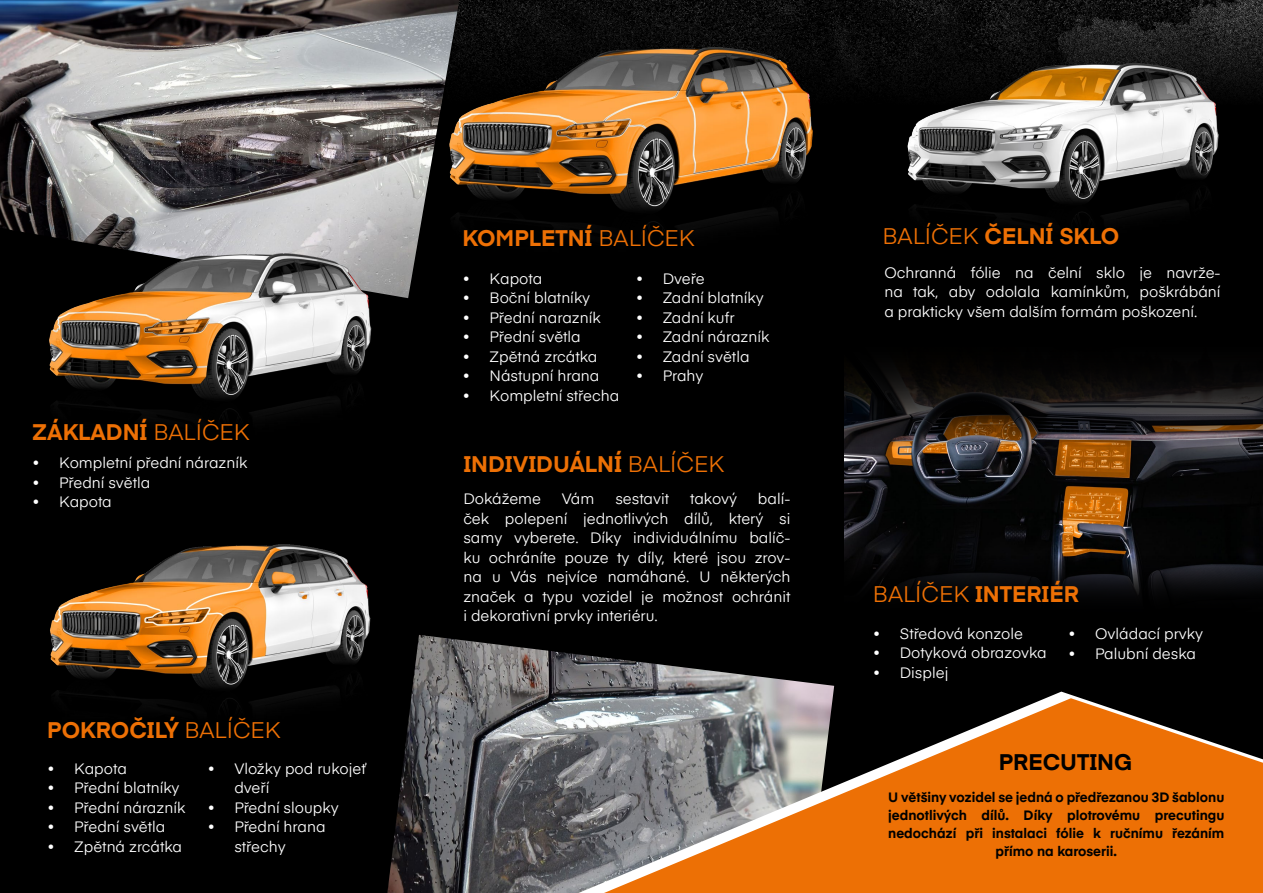
<style>
.page{position:relative;width:1263px;height:893px;background:#000}
.page>*{position:absolute;margin:0;border:0;box-sizing:border-box;transform-origin:0 0}
.t1{font:700 22.5px "Eina 04";color:#ed7005}
.t2{font:700 22.5px "Eina 04";color:#000}
.t3{font:15px/19.5px "Eina 03";color:#fff;text-align:justify}
.t4{font:700 13.5px/18px "Eina 03";color:#000;text-align:center}
.s1{font-family:"Eina 03";font-weight:400}
</style>
<div class="page">
<img style="left:459px;top:0;width:804px;height:95px">
<img style="left:387px;top:635px;width:447px;height:258px">
<img style="left:0;top:0;width:459px;height:298px">
<img style="left:430px;top:6px;width:394px;height:279px">
<img style="left:844px;top:446px;width:419px;height:110px">
<img style="left:891px;top:28px;width:337px;height:191px">
<img style="left:32px;top:217px;width:349px;height:200px">
<img style="left:50px;top:544px;width:321px;height:162px">
<svg style="left:844px;top:370px;width:419px;height:76px"></svg>
<svg style="left:844px;top:556px;width:419px;height:43px"></svg>
<svg style="left:578px;top:692px;width:502px;height:201px"></svg>
<svg style="left:604px;top:698px;width:659px;height:195px;background:#ba7031"></svg>
<h1 class="t1" style="left:32px;top:416px;width:219px">ZÁKLADNÍ <span class="s1">BALÍČEK</span></h1>
<p class="t3" style="left:32px;top:452px;width:217px">• Kompletní přední nárazník</p>
<p class="t3" style="left:32px;top:472px;width:120px">• Přední světla</p>
<p class="t3" style="left:32px;top:491px;width:81px">• Kapota</p>
<h1 class="t1" style="left:47px;top:713px;width:235px">POKROČILÝ <span class="s1">BALÍČEK</span></h1>
<p class="t3" style="left:47px;top:757px;width:81px">• Kapota</p>
<p class="t3" style="left:47px;top:777px;width:134px">• Přední blatníky</p>
<p class="t3" style="left:47px;top:796px;width:140px">• Přední nárazník</p>
<p class="t3" style="left:47px;top:816px;width:120px">• Přední světla</p>
<p class="t3" style="left:47px;top:835px;width:136px">• Zpětná zrcátka</p>
<p class="t3" style="left:234px;top:757px;width:133px;text-indent:-27px">• Vložky pod rukojeť dveří</p>
<p class="t3" style="left:207px;top:796px;width:133px">• Přední sloupky</p>
<p class="t3" style="left:234px;top:816px;width:93px;text-indent:-27px">• Přední hrana střechy</p>
<h1 class="t1" style="left:463px;top:222px;width:234px">KOMPLETNÍ <span class="s1">BALÍČEK</span></h1>
<p class="t3" style="left:636px;top:268px;width:70px">• Dveře</p>
<p class="t3" style="left:636px;top:287px;width:129px">• Zadní blatníky</p>
<p class="t3" style="left:636px;top:307px;width:100px">• Zadní kufr</p>
<p class="t3" style="left:636px;top:326px;width:135px">• Zadní nárazník</p>
<p class="t3" style="left:636px;top:346px;width:115px">• Zadní světla</p>
<p class="t3" style="left:636px;top:365px;width:69px">• Prahy</p>
<p class="t3" style="left:463px;top:268px;width:81px">• Kapota</p>
<p class="t3" style="left:463px;top:287px;width:129px">• Boční blatníky</p>
<p class="t3" style="left:463px;top:307px;width:140px">• Přední narazník</p>
<p class="t3" style="left:463px;top:326px;width:120px">• Přední světla</p>
<p class="t3" style="left:463px;top:346px;width:136px">• Zpětná zrcátka</p>
<p class="t3" style="left:463px;top:365px;width:138px">• Nástupní hrana</p>
<p class="t3" style="left:463px;top:385px;width:158px">• Kompletní střecha</p>
<h1 class="t1" style="left:463px;top:448px;width:262px">INDIVIDUÁLNÍ <span class="s1">BALÍČEK</span></h1>
<p class="t3" style="left:463px;top:488px;width:329px;text-indent:295px">balí&shy;ček polepení jednotlivých dílů, který si samy vyberete. Díky individuálnímu balíč&shy;ku ochráníte pouze ty díly, které jsou zrov&shy;na u Vás nejvíce namáhané. U některých značek a typu vozidel je možnost ochránit i dekorativní prvky interiéru.</p>
<p class="t3" style="left:463px;top:488px;width:79px">Dokážeme</p>
<p class="t3" style="left:562px;top:488px;width:34px">Vám</p>
<p class="t3" style="left:615px;top:488px;width:55px">sestavit</p>
<p class="t3" style="left:690px;top:488px;width:48px">takový</p>
<h1 class="t1" style="left:882px;top:220px;width:238px"><span class="s1">BALÍČEK</span> ČELNÍ SKLO</h1>
<p class="t3" style="left:884px;top:262px;width:338px">Ochranná fólie na čelní sklo je navrže&shy;na tak, aby odolala kamínkům, poškrábání a prakticky všem dalším formám poškození.</p>
<h1 class="t1" style="left:873px;top:577px;width:208px"><span class="s1">BALÍČEK</span> INTERIÉR</h1>
<p class="t3" style="left:873px;top:622px;width:152px">• Středová konzole</p>
<p class="t3" style="left:873px;top:642px;width:175px">• Dotyková obrazovka</p>
<p class="t3" style="left:873px;top:661px;width:77px">• Displej</p>
<p class="t3" style="left:1068px;top:623px;width:137px">• Ovládací prvky</p>
<p class="t3" style="left:1068px;top:643px;width:129px">• Palubní deska</p>
<h1 class="t2" style="left:999px;top:746px;width:135px">PRECUTING</h1>
<p class="t4" style="left:888px;top:787px;width:338px">U většiny vozidel se jedná o předřezanou 3D šablonu jednotlivých dílů. Díky plotrovému precutingu nedochází při instalaci fólie k ručnímu řezáním přímo na karoserii.</p>
</div>
